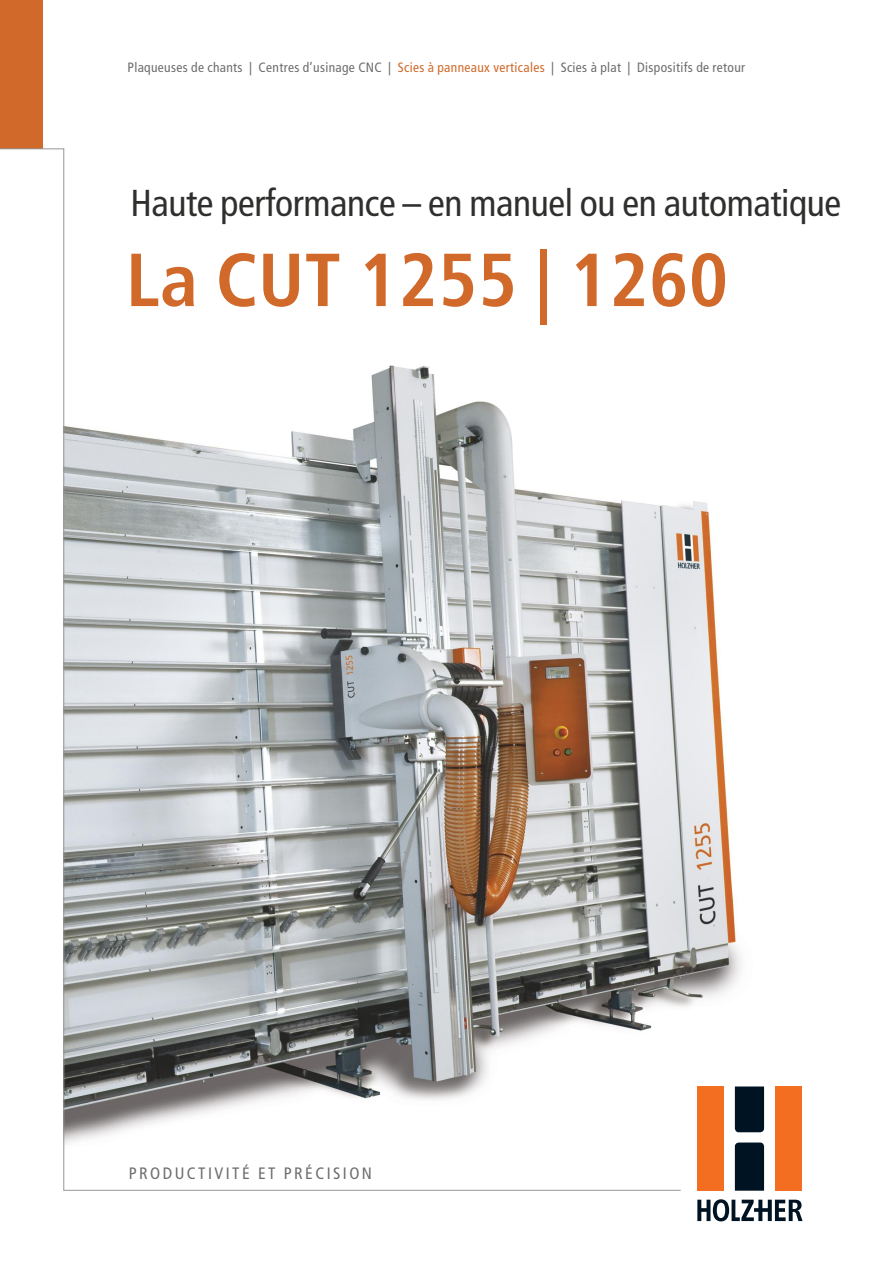
<style>
.page{position:relative;width:893px;height:1263px;background:#fff}
.page>*{position:absolute;margin:0;border:0;box-sizing:border-box;transform-origin:0 0}
.t1{font:700 condensed 75px "Frutiger";letter-spacing:.01em;color:#d1692a}
.t2{font:condensed 37.5px "Frutiger";letter-spacing:-.01em;color:#2f2f2e}
.t3{font:condensed 16.5px "Frutiger";letter-spacing:.15em;color:#6d6d6d}
.t4{font:condensed 13.5px "Frutiger";letter-spacing:.025em;color:#6d6d6d}
.s1{color:#d1692a}
</style>
<div class="page">
<img style="left:65px;top:365px;width:720px;height:857px">
<div style="left:0;top:0;width:43px;height:149px;background:#d1692a"></div>
<svg style="left:0;top:148px;width:65px;height:357px"></svg>
<div style="left:697px;top:1086px;width:26px;height:105px;background:#f36e21"></div>
<div style="left:775px;top:1086px;width:26px;height:105px;background:#f36e21"></div>
<svg style="left:735px;top:1086px;width:29px;height:46px"></svg>
<svg style="left:735px;top:1142px;width:29px;height:49px"></svg>
<svg style="left:697px;top:1199px;width:106px;height:22px"></svg>
<svg style="left:63px;top:505px;width:618px;height:686px"></svg>
<p class="t4" style="left:128px;top:61px;width:619px">Plaqueuses de chants | Centres d’usinage CNC | <span class="s1">Scies à panneaux verticales</span> | Scies à plat | Dispositifs de retour</p>
<h2 class="t2" style="left:130px;top:188px;width:712px">Haute performance – en manuel ou en automatique</h2>
<h1 class="t1" style="left:126px;top:250px;width:603px">La CUT 1255 | 1260</h1>
<p class="t3" style="left:129px;top:1166px;width:245px">PRODUCTIVITÉ ET PRÉCISION</p>
</div>
